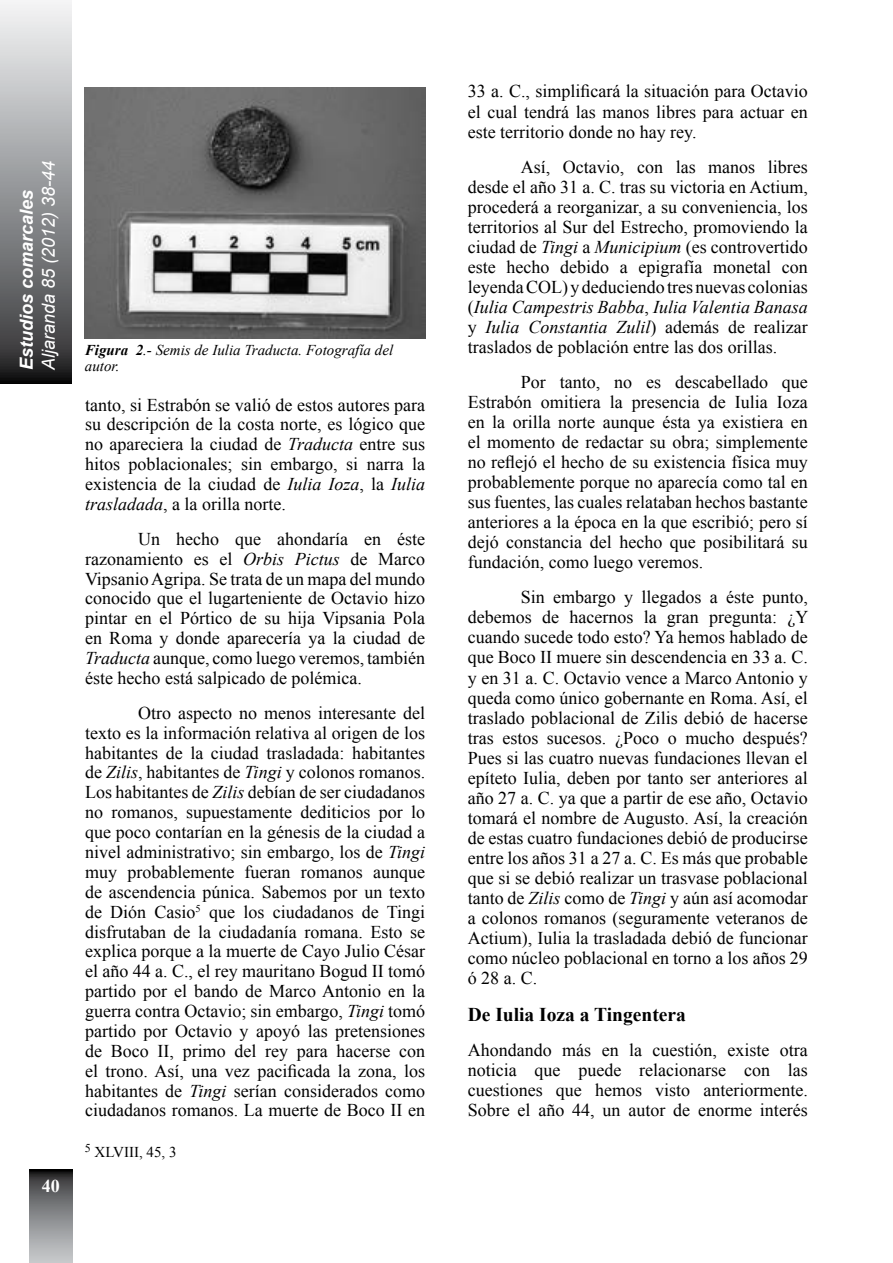
<style>
.page{position:relative;width:893px;height:1263px;background:#fff}
.page>*{position:absolute;margin:0;border:0;box-sizing:border-box;transform-origin:0 0}
.t1{font:700 19.5px "Times New Roman";color:#000}
.t2{font:18px/20.1px "Times New Roman";color:#000;text-align:justify}
.t3{font:italic 18px "Arial";color:#fff}
.t4{font:italic 700 18px "Arial";color:#fff}
.t5{font:700 18px "Times New Roman";color:#fff}
.t6{font:italic 15px/16.5px "Times New Roman";color:#000}
.t7{font:15px "Times New Roman";color:#000}
.s1{font-weight:700}
.s2{font-style:italic}
</style>
<div class="page">
<svg style="left:30px;top:1170px;width:42px;height:93px;background:#818385"></svg>
<svg style="left:0;top:2px;width:71px;height:381px;background:#909294"></svg>
<img style="left:85px;top:87px;width:340px;height:251px">
<p class="t4" style="left:15px;top:370px;width:182px;rotate:-90deg">Estudios comarcales</p>
<p class="t3" style="left:37px;top:370px;width:211px;rotate:-90deg">Aljaranda 85 (2012) 38-44</p>
<p class="t5" style="left:42px;top:1174px;width:19px">40</p>
<p class="t6" style="left:85px;top:341px;width:310px"><span class="s1">Figura 2</span>.- Semis de Iulia Traducta. Fotografía del autor.</p>
<p class="t2" style="left:85px;top:394px;width:342px">tanto, si Estrabón se valió de estos autores para su descripción de la costa norte, es lógico que no apareciera la ciudad de <span class="s2">Traducta</span> entre sus hitos poblacionales; sin embargo, si narra la existencia de la ciudad de <span class="s2">Iulia Ioza</span>, la <span class="s2">Iulia trasladada</span>, a la orilla norte.</p>
<p class="t2" style="left:85px;top:528px;width:342px;text-indent:53px">Un hecho que ahondaría en éste razonamiento es el <span class="s2">Orbis Pictus</span> de Marco Vipsanio Agripa. Se trata de un mapa del mundo conocido que el lugarteniente de Octavio hizo pintar en el Pórtico de su hija Vipsania Pola en Roma y donde aparecería ya la ciudad de <span class="s2">Traducta</span> aunque, como luego veremos, también éste hecho está salpicado de polémica.</p>
<p class="t2" style="left:85px;top:702px;width:342px;text-indent:53px">Otro aspecto no menos interesante del texto es la información relativa al origen de los habitantes de la ciudad trasladada: habitantes de <span class="s2">Zilis</span>, habitantes de <span class="s2">Tingi</span> y colonos romanos.<br>Los habitantes de <span class="s2">Zilis</span> debían de ser ciudadanos no romanos, supuestamente dediticios por lo que poco contarían en la génesis de la ciudad a nivel administrativo; sin embargo, los de <span class="s2">Tingi </span>muy probablemente fueran romanos aunque de ascendencia púnica. Sabemos por un texto de Dión Casio<sup>5</sup> que los ciudadanos de Tingi disfrutaban de la ciudadanía romana. Esto se explica porque a la muerte de Cayo Julio César el año 44 a. C., el rey mauritano Bogud II tomó partido por el bando de Marco Antonio en la guerra contra Octavio; sin embargo, <span class="s2">Tingi</span> tomó partido por Octavio y apoyó las pretensiones de Boco II, primo del rey para hacerse con el trono. Así, una vez pacificada la zona, los habitantes de <span class="s2">Tingi</span> serían considerados como ciudadanos romanos. La muerte de Boco II en</p>
<p class="t7" style="left:85px;top:1141px;width:93px"><sup>5</sup> XLVIII, 45, 3</p>
<p class="t2" style="left:468px;top:81px;width:342px">33 a. C., simplificará la situación para Octavio el cual tendrá las manos libres para actuar en este territorio donde no hay rey.</p>
<p class="t2" style="left:468px;top:156px;width:342px;text-indent:53px">Así, Octavio, con las manos libres desde el año 31 a. C. tras su victoria en Actium, procederá a reorganizar, a su conveniencia, los territorios al Sur del Estrecho, promoviendo la ciudad de <span class="s2">Tingi</span> a <span class="s2">Municipium</span> (es controvertido este hecho debido a epigrafía monetal con leyenda COL) y deduciendo tres nuevas colonias (<span class="s2">Iulia Campestris Babba</span>, <span class="s2">Iulia Valentia Banasa </span>y <span class="s2">Iulia Constantia Zulil</span>) además de realizar traslados de población entre las dos orillas.</p>
<p class="t2" style="left:468px;top:372px;width:342px;text-indent:53px">Por tanto, no es descabellado que Estrabón omitiera la presencia de Iulia Ioza en la orilla norte aunque ésta ya existiera en el momento de redactar su obra; simplemente no reflejó el hecho de su existencia física muy probablemente porque no aparecía como tal en sus fuentes, las cuales relataban hechos bastante anteriores a la época en la que escribió; pero sí dejó constancia del hecho que posibilitará su fundación, como luego veremos.</p>
<p class="t2" style="left:468px;top:587px;width:342px;text-indent:53px">Sin embargo y llegados a éste punto, debemos de hacernos la gran pregunta: ¿Y cuando sucede todo esto? Ya hemos hablado de que Boco II muere sin descendencia en 33 a. C. y en 31 a. C. Octavio vence a Marco Antonio y queda como único gobernante en Roma. Así, el traslado poblacional de Zilis debió de hacerse tras estos sucesos. ¿Poco o mucho después?<br>Pues si las cuatro nuevas fundaciones llevan el epíteto Iulia, deben por tanto ser anteriores al año 27 a. C. ya que a partir de ese año, Octavio tomará el nombre de Augusto. Así, la creación de estas cuatro fundaciones debió de producirse entre los años 31 a 27 a. C. Es más que probable que si se debió realizar un trasvase poblacional tanto de <span class="s2">Zilis</span> como de <span class="s2">Tingi</span> y aún así acomodar a colonos romanos (seguramente veteranos de Actium), Iulia la trasladada debió de funcionar como núcleo poblacional en torno a los años 29 ó 28 a. C.</p>
<p class="t1" style="left:468px;top:1001px;width:220px">De Iulia Ioza a Tingentera</p>
<p class="t2" style="left:468px;top:1040px;width:342px">Ahondando más en la cuestión, existe otra noticia que puede relacionarse con las cuestiones que hemos visto anteriormente.<br>Sobre el año 44, un autor de enorme interés</p>
</div>
